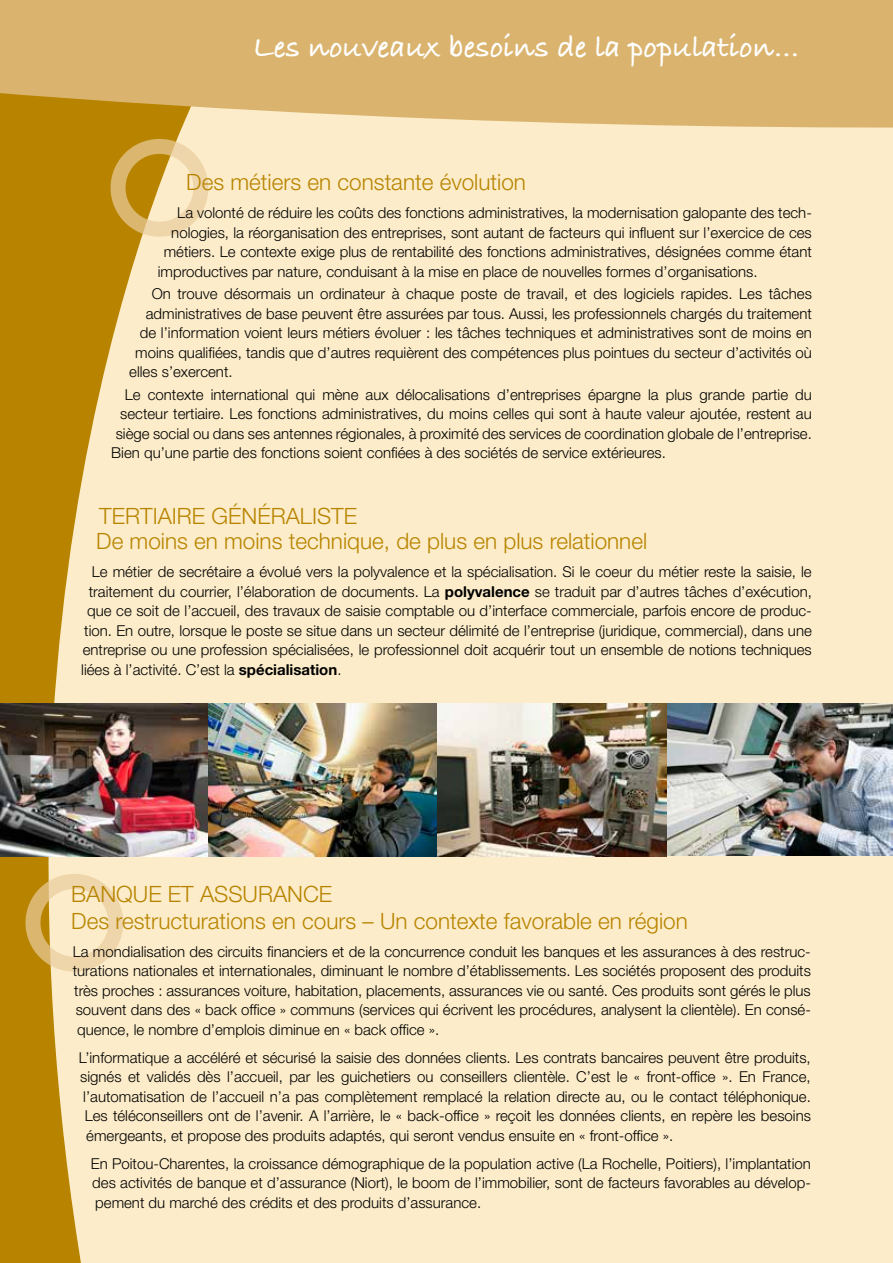
<style>
.page{position:relative;width:893px;height:1263px;background:#fcecc9}
.page>*{position:absolute;margin:0;border:0;box-sizing:border-box;transform-origin:0 0}
.t1{font:700 31.5px "Bradley Hand ITC Std";color:#fff}
.t2{font:300 22.5px/25px "Helvetica Neue LT Std";color:#b88400}
.t3{font:300 15px/19.5px "Helvetica Neue LT Std";color:#000;text-align:justify}
.s1{font-weight:700}
</style>
<div class="page">
<svg style="left:0;top:174px;width:208px;height:1089px"></svg>
<svg style="left:0;top:0;width:893px;height:174px;fill:#dab46f"></svg>
<div style="left:111px;top:139px;width:97px;height:98px;border:15px solid #e9cc9e;border-radius:50%"></div>
<div style="left:26px;top:874px;width:97px;height:98px;border:15px solid #e9cc9e;border-radius:50%"></div>
<img style="left:666px;top:704px;width:227px;height:151px">
<img style="left:0;top:704px;width:666px;height:153px">
<h1 class="t1" style="left:253px;top:29px;width:548px">Les nouveaux besoins de la population…</h1>
<h2 class="t2" style="left:186px;top:169px;width:341px">Des métiers en constante évolution</h2>
<p class="t3" style="left:177px;top:203px;width:636px">La volonté de réduire les coûts des fonctions administratives, la modernisation galopante des tech-</p>
<p class="t3" style="left:171px;top:223px;width:642px">nologies, la réorganisation des entreprises, sont autant de facteurs qui influent sur l’exercice de ces</p>
<p class="t3" style="left:164px;top:242px;width:650px">métiers. Le contexte exige plus de rentabilité des fonctions administratives, désignées comme étant</p>
<p class="t3" style="left:158px;top:262px;width:601px">improductives par nature, conduisant à la mise en place de nouvelles formes d’organisations.</p>
<p class="t3" style="left:152px;top:284px;width:662px">On trouve désormais un ordinateur à chaque poste de travail, et des logiciels rapides. Les tâches</p>
<p class="t3" style="left:146px;top:304px;width:668px">administratives de base peuvent être assurées par tous. Aussi, les professionnels chargés du traitement</p>
<p class="t3" style="left:140px;top:323px;width:674px">de l’information voient leurs métiers évoluer : les tâches techniques et administratives sont de moins en</p>
<p class="t3" style="left:135px;top:343px;width:678px">moins qualifiées, tandis que d’autres requièrent des compétences plus pointues du secteur d’activités où</p>
<p class="t3" style="left:129px;top:362px;width:105px">elles s’exercent.</p>
<p class="t3" style="left:125px;top:385px;width:689px">Le contexte international qui mène aux délocalisations d’entreprises épargne la plus grande partie du</p>
<p class="t3" style="left:120px;top:404px;width:693px">secteur tertiaire. Les fonctions administratives, du moins celles qui sont à haute valeur ajoutée, restent au</p>
<p class="t3" style="left:116px;top:424px;width:698px">siège social ou dans ses antennes régionales, à proximité des services de coordination globale de l’entreprise.</p>
<p class="t3" style="left:111px;top:443px;width:556px">Bien qu’une partie des fonctions soient confiées à des sociétés de service extérieures.</p>
<h2 class="t2" style="left:96px;top:503px;width:552px">TERTIAIRE GÉNÉRALISTE<br>De moins en moins technique, de plus en plus relationnel</h2>
<p class="t3" style="left:92px;top:562px;width:721px">Le métier de secrétaire a évolué vers la polyvalence et la spécialisation. Si le coeur du métier reste la saisie, le</p>
<p class="t3" style="left:89px;top:582px;width:725px">traitement du courrier, l’élaboration de documents. La <span class="s1">polyvalence</span> se traduit par d’autres tâches d’exécution,</p>
<p class="t3" style="left:87px;top:601px;width:726px">que ce soit de l’accueil, des travaux de saisie comptable ou d’interface commerciale, parfois encore de produc-</p>
<p class="t3" style="left:84px;top:621px;width:729px">tion. En outre, lorsque le poste se situe dans un secteur délimité de l’entreprise (juridique, commercial), dans une</p>
<p class="t3" style="left:83px;top:640px;width:730px">entreprise ou une profession spécialisées, le professionnel doit acquérir tout un ensemble de notions techniques</p>
<p class="t3" style="left:81px;top:660px;width:262px">liées à l’activité. C’est la <span class="s1">spécialisation</span>.</p>
<h2 class="t2" style="left:71px;top:880px;width:618px;line-height:27px">BANQUE ET ASSURANCE<br>Des restructurations en cours – Un contexte favorable en région</h2>
<p class="t3" style="left:73px;top:941px;width:739px">La mondialisation des circuits financiers et de la concurrence conduit les banques et les assurances à des restruc-</p>
<p class="t3" style="left:73px;top:961px;width:740px">turations nationales et internationales, diminuant le nombre d’établissements. Les sociétés proposent des produits</p>
<p class="t3" style="left:74px;top:980px;width:738px">très proches : assurances voiture, habitation, placements, assurances vie ou santé. Ces produits sont gérés le plus</p>
<p class="t3" style="left:76px;top:1000px;width:737px">souvent dans des « back office » communs (services qui écrivent les procédures, analysent la clientèle). En consé-</p>
<p class="t3" style="left:77px;top:1019px;width:364px">quence, le nombre d’emplois diminue en « back office ».</p>
<p class="t3" style="left:79px;top:1047px;width:733px">L’informatique a accéléré et sécurisé la saisie des données clients. Les contrats bancaires peuvent être produits,</p>
<p class="t3" style="left:80px;top:1067px;width:732px">signés et validés dès l’accueil, par les guichetiers ou conseillers clientèle. C’est le « front-office ». En France,</p>
<p class="t3" style="left:83px;top:1086px;width:729px">l’automatisation de l’accueil n’a pas complètement remplacé la relation directe au, ou le contact téléphonique.</p>
<p class="t3" style="left:85px;top:1106px;width:728px">Les téléconseillers ont de l’avenir. A l’arrière, le « back-office » reçoit les données clients, en repère les besoins</p>
<p class="t3" style="left:86px;top:1125px;width:589px">émergeants, et propose des produits adaptés, qui seront vendus ensuite en « front-office ».</p>
<p class="t3" style="left:91px;top:1153px;width:722px">En Poitou-Charentes, la croissance démographique de la population active (La Rochelle, Poitiers), l’implantation des activités de banque et d’assurance (Niort), le boom de l’immobilier, sont de facteurs favorables au dévelop&shy;pement du marché des crédits et des produits d’assurance.</p>
</div>
